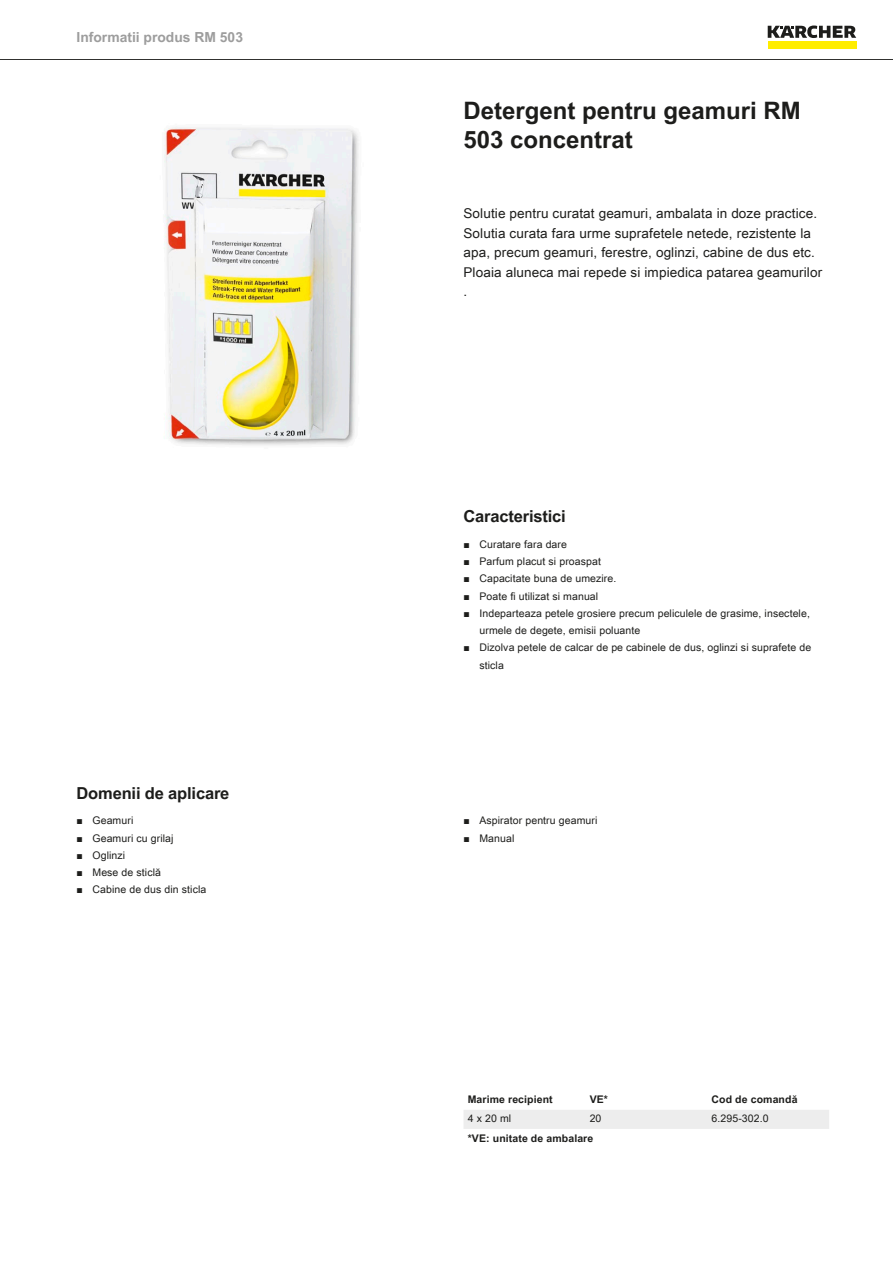
<style>
.page{position:relative;width:893px;height:1263px;background:#fff}
.page>*{position:absolute;margin:0;border:0;box-sizing:border-box;transform-origin:0 0}
.t1{font:700 24px/28.8px "Arial Unicode MS";color:#1d1d1b}
.t2{font:700 16.5px "Arial Unicode MS";letter-spacing:-.01em;color:#1d1d1b}
.t3{font:700 13.8px "Arial Unicode MS";color:#9d9d9d}
.t4{font:13.5px/19.5px "Arial Unicode MS";letter-spacing:.01em;color:#1d1d1b}
.t5{font:10.5px/17.2px "Arial Unicode MS";letter-spacing:.01em;color:#1d1d1b}
.t6{font:700 10.5px "Arial Unicode MS";letter-spacing:.01em;color:#1d1d1b}
.s1{font-family:"Arial"}
</style>
<div class="page">
<hr style="left:0;top:59px;width:893px;height:1px;background:#1d1d1b">
<div style="left:768px;top:42px;width:88px;height:7px;background:#ffed00"></div>
<svg style="left:768px;top:26px;width:88px;height:12px"></svg>
<img style="left:164px;top:127px;width:195px;height:319px">
<div style="left:464px;top:1110px;width:365px;height:19px;background:#ededed"></div>
<h3 class="t3" style="left:77px;top:27px;width:168px">Informatii produs RM 503</h3>
<h2 class="t2" style="left:77px;top:780px;width:154px">Domenii de aplicare</h2>
<p class="t5" style="left:77px;top:812px;width:58px"><span class="s1">■</span> Geamuri</p>
<p class="t5" style="left:77px;top:829px;width:98px"><span class="s1">■</span> Geamuri cu grilaj</p>
<p class="t5" style="left:77px;top:846px;width:50px"><span class="s1">■</span> Oglinzi</p>
<p class="t5" style="left:77px;top:863px;width:86px"><span class="s1">■</span> Mese de sticlă</p>
<p class="t5" style="left:77px;top:881px;width:131px"><span class="s1">■</span> Cabine de dus din sticla</p>
<h1 class="t1" style="left:463px;top:97px;width:339px">Detergent pentru geamuri RM<br>503 concentrat</h1>
<p class="t4" style="left:463px;top:203px;width:360px">Solutie pentru curatat geamuri, ambalata in doze practice.<br>Solutia curata fara urme suprafetele netede, rezistente la apa, precum geamuri, ferestre, oglinzi, cabine de dus etc.<br>Ploaia aluneca mai repede si impiedica patarea geamurilor .</p>
<h2 class="t2" style="left:463px;top:504px;width:104px">Caracteristici</h2>
<p class="t5" style="left:463px;top:535px;width:105px"><span class="s1">■</span> Curatare fara dare</p>
<p class="t5" style="left:463px;top:553px;width:139px"><span class="s1">■</span> Parfum placut si proaspat</p>
<p class="t5" style="left:463px;top:570px;width:154px"><span class="s1">■</span> Capacitate buna de umezire.</p>
<p class="t5" style="left:463px;top:587px;width:136px"><span class="s1">■</span> Poate fi utilizat si manual</p>
<p class="t5" style="left:479px;top:604px;width:332px;text-indent:-16px"><span class="s1">■</span> Indeparteaza petele grosiere precum peliculele de grasime, insectele, urmele de degete, emisii poluante</p>
<p class="t5" style="left:479px;top:639px;width:333px;text-indent:-16px"><span class="s1">■</span> Dizolva petele de calcar de pe cabinele de dus, oglinzi si suprafete de sticla</p>
<p class="t5" style="left:463px;top:812px;width:135px"><span class="s1">■</span> Aspirator pentru geamuri</p>
<p class="t5" style="left:463px;top:829px;width:52px"><span class="s1">■</span> Manual</p>
<p class="t6" style="left:468px;top:1092px;width:87px">Marime recipient</p>
<p class="t6" style="left:590px;top:1092px;width:20px">VE*</p>
<p class="t6" style="left:712px;top:1092px;width:87px">Cod de comandă</p>
<p class="t5" style="left:468px;top:1110px;width:45px">4 x 20 ml</p>
<p class="t5" style="left:590px;top:1110px;width:13px">20</p>
<p class="t5" style="left:712px;top:1110px;width:59px">6.295-302.0</p>
<p class="t6" style="left:468px;top:1130px;width:127px">*VE: unitate de ambalare</p>
</div>
